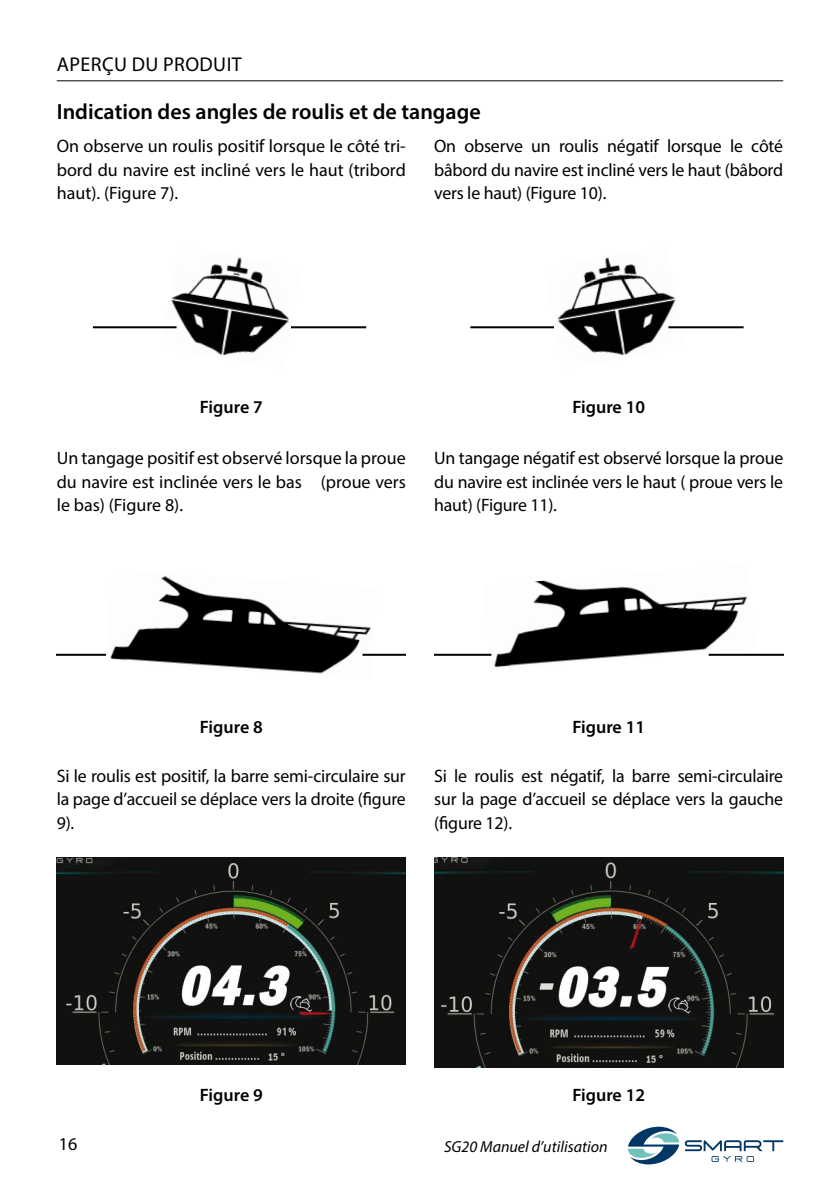
<style>
.page{position:relative;width:840px;height:1191px;background:#fff}
.page>*{position:absolute;margin:0;border:0;box-sizing:border-box;transform-origin:0 0}
.t1{font:600 22px "Myriad Pro";color:#000}
.t2{font:20px "Myriad Pro";letter-spacing:.02em;color:#000}
.t3{font:18px/23.4px "Myriad Pro";letter-spacing:-.01em;color:#000;text-align:justify}
.t4{font:600 18px "Myriad Pro";color:#000}
.t5{font:italic 16px "Myriad Pro";color:#000}
</style>
<div class="page">
<svg style="left:684px;top:1140px;width:98px;height:21px"></svg>
<svg style="left:628px;top:1126px;width:50px;height:38px"></svg>
<hr style="left:57px;top:80px;width:725px;height:1px;background:#000">
<img style="left:57px;top:857px;width:348px;height:207px">
<img style="left:434px;top:857px;width:348px;height:210px">
<img style="left:161px;top:257px;width:140px;height:99px">
<hr style="left:291px;top:326px;width:75px;height:2px;background:#000">
<hr style="left:93px;top:326px;width:83px;height:2px;background:#000">
<img style="left:110px;top:576px;width:267px;height:98px">
<hr style="left:362px;top:654px;width:43px;height:2px;background:#000">
<hr style="left:57px;top:654px;width:49px;height:2px;background:#000">
<img style="left:543px;top:257px;width:141px;height:99px">
<hr style="left:668px;top:326px;width:75px;height:2px;background:#000">
<hr style="left:470px;top:326px;width:83px;height:2px;background:#000">
<img style="left:483px;top:580px;width:271px;height:88px">
<hr style="left:708px;top:654px;width:74px;height:2px;background:#000">
<hr style="left:434px;top:654px;width:57px;height:2px;background:#000">
<p class="t2" style="left:57px;top:52px;width:186px">APERÇU DU PRODUIT</p>
<p class="t1" style="left:57px;top:97px;width:425px">Indication des angles de roulis et de tangage</p>
<p class="t3" style="left:57px;top:134px;width:350px">On observe un roulis positif lorsque le côté tri&shy;bord du navire est incliné vers le haut (tribord haut). (Figure 7).</p>
<p class="t3" style="left:434px;top:134px;width:350px">On observe un roulis négatif lorsque le côté bâbord du navire est incliné vers le haut (bâbord vers le haut) (Figure 10).</p>
<p class="t4" style="left:200px;top:395px;width:64px">Figure 7</p>
<p class="t3" style="left:57px;top:446px;width:350px">Un tangage positif est observé lorsque la proue du navire est inclinée vers le bas (proue vers le bas) (Figure 8).</p>
<p class="t4" style="left:572px;top:395px;width:74px">Figure 10</p>
<p class="t3" style="left:434px;top:446px;width:350px">Un tangage négatif est observé lorsque la proue du navire est inclinée vers le haut ( proue vers le haut) (Figure 11).</p>
<p class="t4" style="left:200px;top:716px;width:64px">Figure 8</p>
<p class="t3" style="left:57px;top:764px;width:350px">Si le roulis est positif, la barre semi-circulaire sur la page d’accueil se déplace vers la droite (figure 9).</p>
<p class="t4" style="left:572px;top:716px;width:74px">Figure 11</p>
<p class="t3" style="left:434px;top:764px;width:350px">Si le roulis est négatif, la barre semi-circulaire sur la page d’accueil se déplace vers la gauche (figure 12).</p>
<p class="t4" style="left:200px;top:1083px;width:64px">Figure 9</p>
<p class="t4" style="left:572px;top:1083px;width:74px">Figure 12</p>
<p class="t3" style="left:59px;top:1131px;width:20px">16</p>
<p class="t5" style="left:444px;top:1136px;width:165px">SG20 Manuel d’utilisation</p>
</div>
